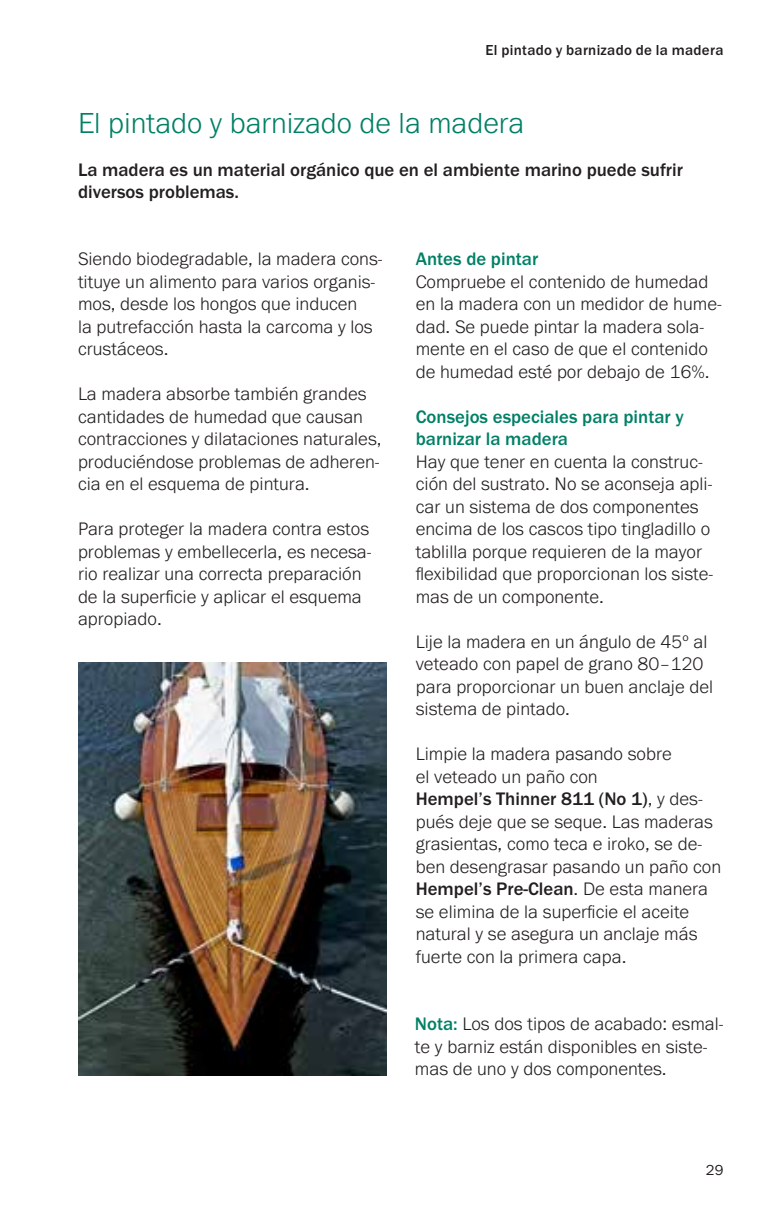
<style>
.page{position:relative;width:759px;height:1205px;background:#fff}
.page>*{position:absolute;margin:0;border:0;box-sizing:border-box;transform-origin:0 0}
.t1{font:300 30px "Franklin Gothic URW";color:#008066}
.t2{font:300 18.75px/22.5px "Franklin Gothic URW";color:#231f20}
.t3{font:500 18.75px/22.5px "Franklin Gothic URW";color:#231f20}
.t4{font:500 18.75px/22.5px "Franklin Gothic URW";color:#008066}
.t5{font:500 15px "Franklin Gothic URW";letter-spacing:.02em;color:#231f20}
.t6{font:15px "Franklin Gothic URW Boo";color:#231f20}
.s1{font-weight:500}
.s2{font-weight:500;color:#008066}
</style>
<div class="page">
<img style="left:78px;top:662px;width:308px;height:413px">
<p class="t5" style="left:485px;top:40px;width:239px">El pintado y barnizado de la madera</p>
<h1 class="t1" style="left:78px;top:105px;width:447px">El pintado y barnizado de la madera</h1>
<p class="t3" style="left:78px;top:158px;width:606px">La madera es un material orgánico que en el ambiente marino puede sufrir diversos problemas.</p>
<p class="t2" style="left:78px;top:247px;width:306px">Siendo biodegradable, la madera cons&shy;tituye un alimento para varios organis&shy;mos, desde los hongos que inducen<br>la putrefacción hasta la carcoma y los crustáceos.</p>
<p class="t2" style="left:78px;top:382px;width:305px">La madera absorbe también grandes cantidades de humedad que causan contracciones y dilataciones naturales, produciéndose problemas de adheren&shy;cia en el esquema de pintura.</p>
<p class="t2" style="left:78px;top:517px;width:295px">Para proteger la madera contra estos problemas y embellecerla, es necesa&shy;rio realizar una correcta preparación de la superficie y aplicar el esquema apropiado.</p>
<p class="t4" style="left:415px;top:247px;width:124px">Antes de pintar</p>
<p class="t2" style="left:415px;top:270px;width:307px">Compruebe el contenido de humedad en la madera con un medidor de hume&shy;dad. Se puede pintar la madera sola&shy;mente en el caso de que el contenido de humedad esté por debajo de 16%.</p>
<p class="t4" style="left:415px;top:405px;width:269px">Consejos especiales para pintar y barnizar la madera</p>
<p class="t2" style="left:415px;top:450px;width:299px">Hay que tener en cuenta la construc&shy;ción del sustrato. No se aconseja apli&shy;car un sistema de dos componentes encima de los cascos tipo tingladillo o tablilla porque requieren de la mayor flexibilidad que proporcionan los siste&shy;mas de un componente.</p>
<p class="t2" style="left:415px;top:630px;width:299px">Lije la madera en un ángulo de 45º al veteado con papel de grano 80–120 para proporcionar un buen anclaje del sistema de pintado.</p>
<p class="t2" style="left:415px;top:742px;width:307px">Limpie la madera pasando sobre<br>el veteado un paño con<br><span class="s1">Hempel’s Thinner 811 (No 1)</span>, y des&shy;pués deje que se seque. Las maderas grasientas, como teca e iroko, se de&shy;ben desengrasar pasando un paño con<br><span class="s1">Hempel’s Pre-Clean</span>. De esta manera se elimina de la superficie el aceite natural y se asegura un anclaje más fuerte con la primera capa.</p>
<p class="t2" style="left:415px;top:1012px;width:310px"><span class="s2">Nota:</span> Los dos tipos de acabado: esmal&shy;te y barniz están disponibles en siste&shy;mas de uno y dos componentes.</p>
<p class="t6" style="left:705px;top:1160px;width:19px">29</p>
</div>
